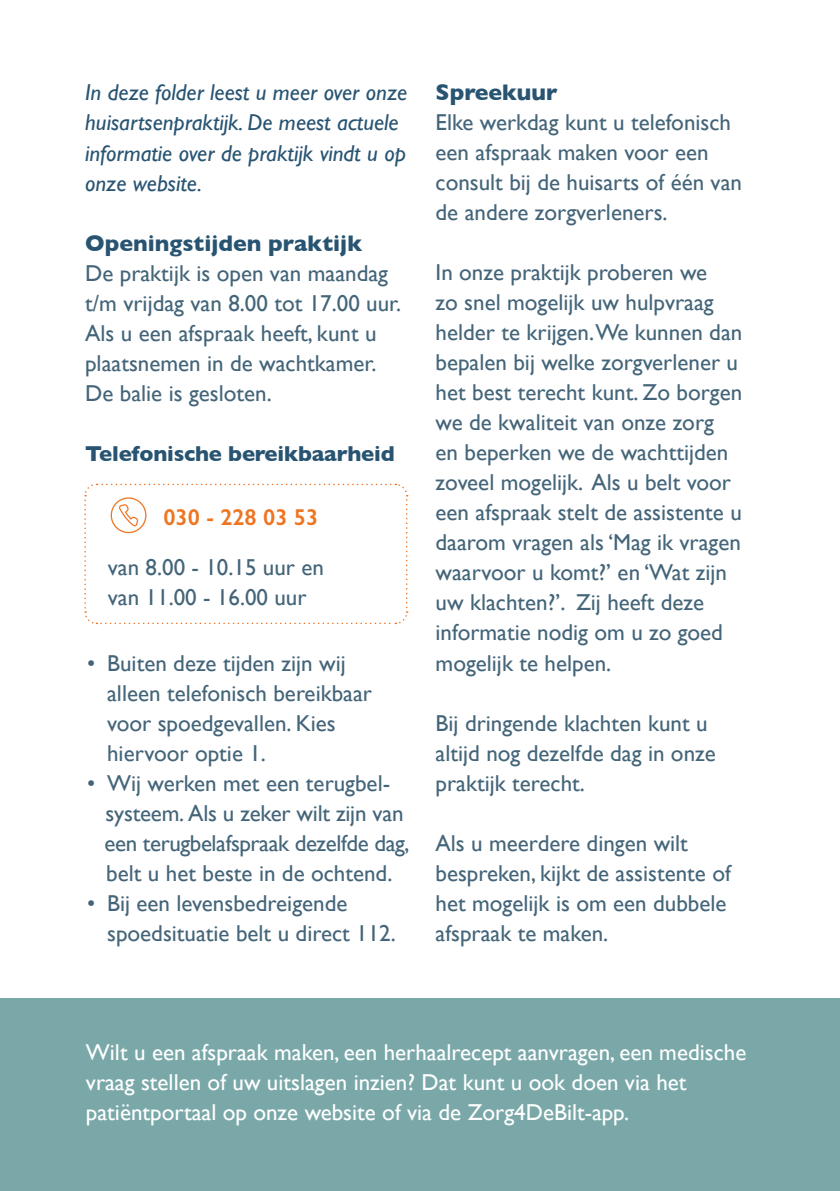
<style>
.page{position:relative;width:840px;height:1191px;background:#fff}
.page>*{position:absolute;margin:0;border:0;box-sizing:border-box;transform-origin:0 0}
.t1{font:23px/30px "Gill Sans";color:#446579}
.t2{font:23px/30px "Gill Sans";color:#fff}
.t3{font:italic 23px/30px "Gill Sans";color:#285472}
.t4{font:700 23px "Gill Sans";color:#285472}
.t5{font:600 23px "Gill Sans";color:#ee7521}
.t6{font:700 22px "Gill Sans";letter-spacing:-.01em;color:#285472}
</style>
<div class="page">
<div style="left:0;top:998px;width:839px;height:193px;background:#7aa8a9"></div>
<svg style="left:84px;top:483px;width:324px;height:142px"></svg>
<p class="t3" style="left:85px;top:78px;width:323px">In deze folder leest u meer over onze huisartsenpraktijk. De meest actuele informatie over de praktijk vindt u op onze website.</p>
<p class="t4" style="left:85px;top:224px;width:278px">Openingstijden praktijk</p>
<p class="t1" style="left:85px;top:257px;width:317px">De praktijk is open van maandag t/m vrijdag van 8.00 tot 17.00 uur.<br>Als u een afspraak heeft, kunt u plaatsnemen in de wachtkamer.<br>De balie is gesloten.</p>
<p class="t6" style="left:85px;top:436px;width:311px">Telefonische bereikbaarheid</p>
<p class="t5" style="left:163px;top:503px;width:156px">030 - 228 03 53</p>
<p class="t1" style="left:108px;top:551px;width:217px">van 8.00 - 10.15 uur en van 11.00 - 16.00 uur</p>
<p class="t1" style="left:107px;top:647px;width:266px;text-indent:-20px">• Buiten deze tijden zijn wij alleen telefonisch bereikbaar voor spoedgevallen. Kies hiervoor optie 1.</p>
<p class="t1" style="left:104px;top:767px;width:306px;text-indent:-17px">• Wij werken met een terugbel&shy;systeem. Als u zeker wilt zijn van een terugbelafspraak dezelfde dag, belt u het beste in de ochtend.</p>
<p class="t1" style="left:107px;top:887px;width:290px;text-indent:-20px">• Bij een levensbedreigende spoedsituatie belt u direct 112.</p>
<p class="t4" style="left:435px;top:74px;width:123px">Spreekuur</p>
<p class="t1" style="left:435px;top:107px;width:308px">Elke werkdag kunt u telefonisch een afspraak maken voor een consult bij de huisarts of één van de andere zorgverleners.</p>
<p class="t1" style="left:435px;top:257px;width:308px">In onze praktijk proberen we<br>zo snel mogelijk uw hulpvraag helder te krijgen.We kunnen dan bepalen bij welke zorgverlener u het best terecht kunt. Zo borgen we de kwaliteit van onze zorg<br>en beperken we de wachttijden zoveel mogelijk. Als u belt voor een afspraak stelt de assistente u daarom vragen als ‘Mag ik vragen waarvoor u komt?’ en ‘Wat zijn uw klachten?’. Zij heeft deze informatie nodig om u zo goed mogelijk te helpen.</p>
<p class="t1" style="left:435px;top:707px;width:281px">Bij dringende klachten kunt u altijd nog dezelfde dag in onze praktijk terecht.</p>
<p class="t1" style="left:435px;top:827px;width:296px">Als u meerdere dingen wilt bespreken, kijkt de assistente of het mogelijk is om een dubbele afspraak te maken.</p>
<p class="t2" style="left:86px;top:1036px;width:661px">Wilt u een afspraak maken, een herhaalrecept aanvragen, een medische vraag stellen of uw uitslagen inzien? Dat kunt u ook doen via het patiëntportaal op onze website of via de Zorg4DeBilt-app.</p>
</div>
